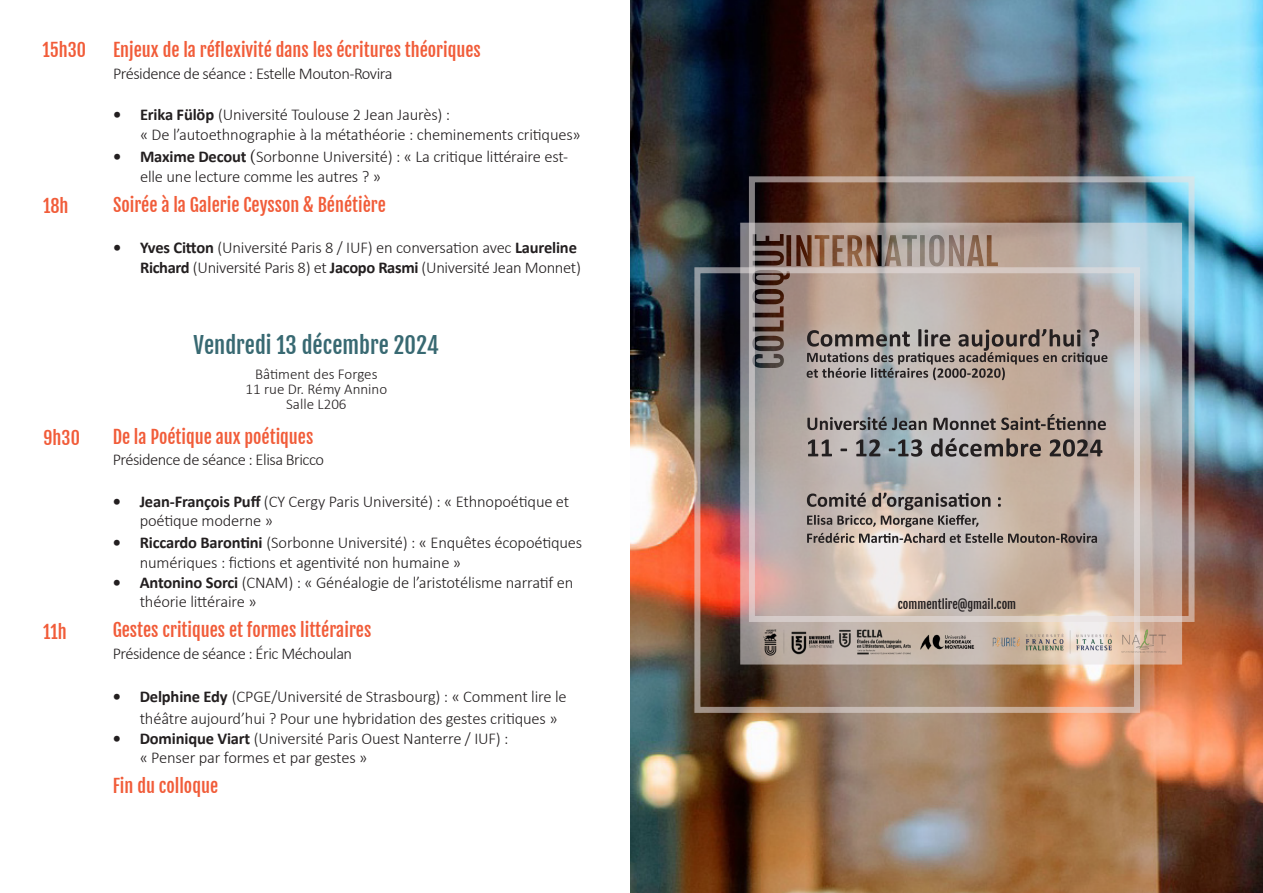
<style>
.page{position:relative;width:1263px;height:893px;background:#fff}
.page>*{position:absolute;margin:0;border:0;box-sizing:border-box;transform-origin:0 0}
.t1{font:22.5px "Fjalla One";color:#386972}
.t2{font:18px "Fjalla One";color:#f15c39}
.t3{font:300 16.5px/19.8px "Calibri";letter-spacing:-.01em;color:#231f20}
.t4{font:300 16.5px "Calibri";letter-spacing:-.03em;color:#231f20}
.t5{font:300 15px/15px "Calibri";color:#231f20;text-align:center}
.t6{font:12px "Fjalla One";color:#231f20}
.s1{font-weight:700}
.s2{font-family:"Minion Pro";font-weight:400;font-size:18px}
</style>
<div class="page">
<img style="left:631px;top:0;width:632px;height:893px">
<svg style="left:740px;top:223px;width:442px;height:441px;background:#b9ada6"></svg>
<svg style="left:807px;top:533px;width:290px;height:10px;background:#8e847e"></svg>
<svg style="left:807px;top:493px;width:194px;height:34px;background:#9f9690"></svg>
<svg style="left:808px;top:438px;width:294px;height:19px;background:#8a8482"></svg>
<svg style="left:807px;top:414px;width:299px;height:16px;background:#8b8582"></svg>
<svg style="left:807px;top:329px;width:300px;height:51px;background:#9a8e88"></svg>
<div style="left:749px;top:176px;width:445px;height:446px;border:6px solid #e8e2e2"></div>
<div style="left:694px;top:267px;width:446px;height:446px;border:6px solid #e8e2e2"></div>
<img style="left:913px;top:628px;width:67px;height:27px">
<img style="left:761px;top:628px;width:152px;height:27px">
<img style="left:980px;top:628px;width:137px;height:27px">
<img style="left:1120px;top:628px;width:49px;height:27px">
<p class="t2" style="left:43px;top:39px;width:45px">15h30</p>
<p class="t2" style="left:113px;top:39px;width:369px">Enjeux de la réflexivité dans les écritures théoriques</p>
<p class="t4" style="left:113px;top:63px;width:281px">Présidence de séance : Estelle Mouton-Rovira</p>
<p class="t3" style="left:140px;top:105px;width:442px;text-indent:-27px"><span class="s1">• Erika Fülöp</span> (Université Toulouse 2 Jean Jaurès) :<br>« De l’autoethnographie à la métathéorie : cheminements critiques»</p>
<p class="t3" style="left:140px;top:146px;width:430px;text-indent:-27px"><span class="s1">• Maxime Decout</span> <span class="s2">(</span>Sorbonne Université) : « La critique littéraire est&shy;elle une lecture comme les autres ? »</p>
<p class="t2" style="left:113px;top:193px;width:274px">Soirée à la Galerie Ceysson &amp; Bénétière</p>
<p class="t3" style="left:113px;top:237px;width:469px;text-align:right"><span class="s1">• Yves Citton</span> (Université Paris 8 / IUF) en conversation avec <span class="s1">Laureline<br>Richard</span> (Université Paris 8) et <span class="s1">Jacopo Rasmi</span> (Université Jean Monnet)</p>
<p class="t2" style="left:43px;top:195px;width:27px">18h</p>
<p class="t2" style="left:44px;top:426px;width:38px">9h30</p>
<p class="t2" style="left:43px;top:620px;width:25px">11h</p>
<p class="t1" style="left:194px;top:331px;width:247px">Vendredi 13 décembre 2024</p>
<p class="t5" style="left:245px;top:367px;width:143px">Bâtiment des Forges<br>11 rue Dr. Rémy Annino<br>Salle L206</p>
<p class="t2" style="left:113px;top:425px;width:202px">De la Poétique aux poétiques</p>
<p class="t4" style="left:113px;top:449px;width:213px">Présidence de séance : Elisa Bricco</p>
<p class="t3" style="left:140px;top:491px;width:431px;text-indent:-27px"><span class="s1">• Jean-François Puff</span> (CY Cergy Paris Université) : « Ethnopoétique et poétique moderne »</p>
<p class="t3" style="left:140px;top:532px;width:444px;text-indent:-27px"><span class="s1">• Riccardo Barontini</span> (Sorbonne Université) : « Enquêtes écopoétiques numériques : fictions et agentivité non humaine »</p>
<p class="t3" style="left:140px;top:572px;width:435px;text-indent:-27px"><span class="s1">• Antonino Sorci</span> (CNAM) : « Généalogie de l’aristotélisme narratif en théorie littéraire »</p>
<p class="t2" style="left:113px;top:619px;width:260px">Gestes critiques et formes littéraires</p>
<p class="t4" style="left:113px;top:643px;width:241px">Présidence de séance : Éric Méchoulan</p>
<p class="t3" style="left:140px;top:686px;width:428px;line-height:21.6px;text-indent:-27px"><span class="s1">• Delphine Edy</span> (CPGE/Université de Strasbourg) : « Comment lire le théâtre aujourd’hui ? Pour une hybridation des gestes critiques »</p>
<p class="t3" style="left:140px;top:728px;width:370px;text-indent:-27px"><span class="s1">• Dominique Viart</span> (Université Paris Ouest Nanterre / IUF) : « Penser par formes et par gestes »</p>
<p class="t2" style="left:113px;top:775px;width:107px">Fin du colloque</p>
<p class="t6" style="left:898px;top:597px;width:120px">commentlire@gmail.com</p>
</div>
